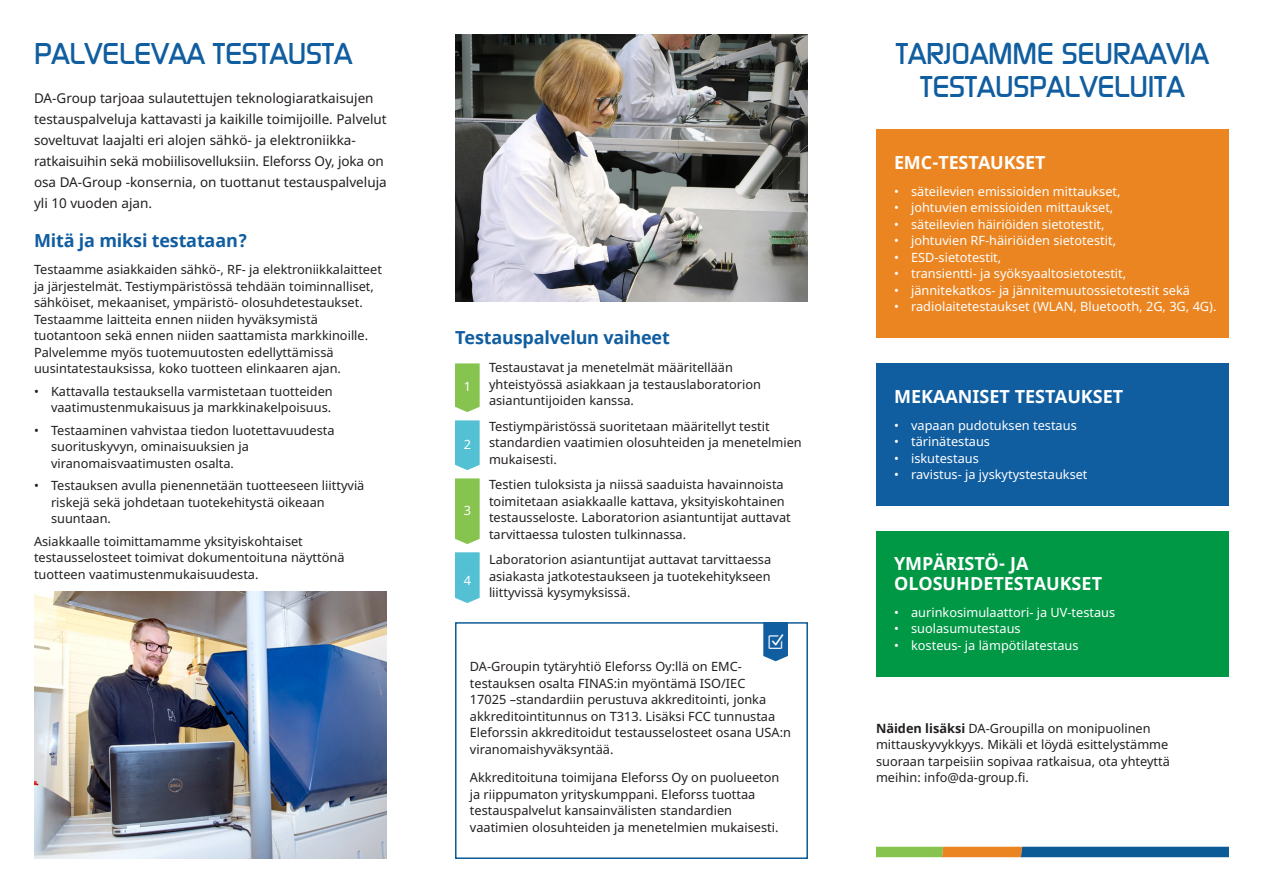
<style>
.page{position:relative;width:1263px;height:893px;background:#fff}
.page>*{position:absolute;margin:0;border:0;box-sizing:border-box;transform-origin:0 0}
.t1{font:500 30px/33px "Continuum";letter-spacing:-.01em;color:#105da0;text-align:center}
.t2{font:700 18px/19.5px "Noto Sans";color:#fff}
.t3{font:700 18px "Noto Sans";letter-spacing:-.01em;color:#105da0}
.t4{font:18px "E Tmodules";color:#fff}
.t5{font:13.5px/21px "Noto Sans";color:#231f20}
.t6{font:12.75px/16.5px "Noto Sans";color:#231f20}
.t7{font:12.75px "Noto Sans";color:#fff}
.s1{font-weight:700}
</style>
<div class="page">
<img style="left:34px;top:591px;width:353px;height:268px">
<div style="left:876px;top:130px;width:353px;height:208px;background:#eb8522"></div>
<div style="left:876px;top:363px;width:353px;height:143px;background:#105da0"></div>
<div style="left:876px;top:531px;width:353px;height:145px;background:#009745"></div>
<svg style="left:455px;top:363px;width:25px;height:49px"></svg>
<svg style="left:455px;top:420px;width:25px;height:50px"></svg>
<svg style="left:455px;top:478px;width:25px;height:66px;background:#8dc659"></svg>
<svg style="left:455px;top:552px;width:25px;height:51px"></svg>
<svg style="left:763px;top:625px;width:25px;height:36px"></svg>
<div style="left:455px;top:622px;width:353px;height:237px;border:2px solid #0d5b96"></div>
<svg style="left:876px;top:847px;width:353px;height:10px;background:#55786e"></svg>
<img style="left:455px;top:34px;width:353px;height:267px">
<p class="t1" style="left:34px;top:36px;width:320px">PALVELEVAA TESTAUSTA</p>
<p class="t5" style="left:34px;top:88px;width:354px">DA-Group tarjoaa sulautettujen teknologiaratkaisujen testauspalveluja kattavasti ja kaikille toimijoille. Palvelut soveltuvat laajalti eri alojen sähkö- ja elektroniikka-</p>
<p class="t5" style="left:34px;top:151px;width:354px">ratkaisuihin sekä mobiilisovelluksiin. Eleforss Oy, joka on osa DA-Group -konsernia, on tuottanut testauspalveluja yli 10 vuoden ajan.</p>
<p class="t3" style="left:34px;top:228px;width:215px">Mitä ja miksi testataan?</p>
<p class="t6" style="left:34px;top:261px;width:349px">Testaamme asiakkaiden sähkö-, RF- ja elektroniikkalaitteet ja järjestelmät. Testiympäristössä tehdään toiminnalliset, sähköiset, mekaaniset, ympäristö- olosuhdetestaukset.<br>Testaamme laitteita ennen niiden hyväksymistä tuotantoon sekä ennen niiden saattamista markkinoille.<br>Palvelemme myös tuotemuutosten edellyttämissä uusintatestauksissa, koko tuotteen elinkaaren ajan.</p>
<p class="t6" style="left:34px;top:383px;width:300px;text-align:right">• Kattavalla testauksella varmistetaan tuotteiden vaatimustenmukaisuus ja markkinakelpoisuus.</p>
<p class="t6" style="left:51px;top:422px;width:285px;text-indent:-17px">• Testaaminen vahvistaa tiedon luotettavuudesta suorituskyvyn, ominaisuuksien ja viranomaisvaatimusten osalta.</p>
<p class="t6" style="left:51px;top:477px;width:315px;text-indent:-17px">• Testauksen avulla pienennetään tuotteeseen liittyviä riskejä sekä johdetaan tuotekehitystä oikeaan suuntaan.</p>
<p class="t6" style="left:34px;top:533px;width:312px">Asiakkaalle toimittamamme yksityiskohtaiset testausselosteet toimivat dokumentoituna näyttönä tuotteen vaatimustenmukaisuudesta.</p>
<p class="t3" style="left:455px;top:325px;width:216px">Testauspalvelun vaiheet</p>
<p class="t6" style="left:489px;top:360px;width:273px">Testaustavat ja menetelmät määritellään yhteistyössä asiakkaan ja testauslaboratorion asiantuntijoiden kanssa.</p>
<p class="t6" style="left:489px;top:418px;width:314px">Testiympäristössä suoritetaan määritellyt testit standardien vaatimien olosuhteiden ja menetelmien mukaisesti.</p>
<p class="t6" style="left:489px;top:477px;width:303px">Testien tuloksista ja niissä saaduista havainnoista toimitetaan asiakkaalle kattava, yksityiskohtainen testausseloste. Laboratorion asiantuntijat auttavat tarvittaessa tulosten tulkinnassa.</p>
<p class="t6" style="left:489px;top:552px;width:284px;text-align:justify">Laboratorion asiantuntijat auttavat tarvittaessa asiakasta jatkotestaukseen ja tuotekehitykseen liittyvissä kysymyksissä.</p>
<p class="t7" style="left:464px;top:378px;width:9px">1</p>
<p class="t7" style="left:464px;top:435px;width:9px">2</p>
<p class="t7" style="left:464px;top:501px;width:9px">3</p>
<p class="t7" style="left:464px;top:571px;width:9px">4</p>
<p class="t4" style="left:767px;top:633px;width:19px">Z</p>
<p class="t6" style="left:470px;top:658px;width:323px">DA-Groupin tytäryhtiö Eleforss Oy:llä on EMC&shy;testauksen osalta FINAS:in myöntämä ISO/IEC<br>17025 –standardiin perustuva akkreditointi, jonka akkreditointitunnus on T313. Lisäksi FCC tunnustaa Eleforssin akkreditoidut testausselosteet osana USA:n viranomaishyväksyntää.</p>
<p class="t6" style="left:470px;top:769px;width:311px">Akkreditoituna toimijana Eleforss Oy on puolueeton ja riippumaton yrityskumppani. Eleforss tuottaa testauspalvelut kansainvälisten standardien vaatimien olosuhteiden ja menetelmien mukaisesti.</p>
<p class="t1" style="left:896px;top:36px;width:315px">TARJOAMME SEURAAVIA<br>TESTAUSPALVELUITA</p>
<p class="t2" style="left:894px;top:153px;width:153px">EMC-TESTAUKSET</p>
<p class="t7" style="left:894px;top:182px;width:228px">• säteilevien emissioiden mittaukset,</p>
<p class="t7" style="left:894px;top:199px;width:221px">• johtuvien emissioiden mittaukset,</p>
<p class="t7" style="left:894px;top:215px;width:212px">• säteilevien häiriöiden sietotestit,</p>
<p class="t7" style="left:894px;top:232px;width:224px">• johtuvien RF-häiriöiden sietotestit,</p>
<p class="t7" style="left:894px;top:248px;width:109px">• ESD-sietotestit,</p>
<p class="t7" style="left:894px;top:265px;width:234px">• transientti- ja syöksyaaltosietotestit,</p>
<p class="t7" style="left:894px;top:281px;width:297px">• jännitekatkos- ja jännitemuutossietotestit sekä</p>
<p class="t7" style="left:894px;top:298px;width:324px">• radiolaitetestaukset (WLAN, Bluetooth, 2G, 3G, 4G).</p>
<p class="t2" style="left:894px;top:387px;width:231px">MEKAANISET TESTAUKSET</p>
<p class="t7" style="left:894px;top:416px;width:184px">• vapaan pudotuksen testaus</p>
<p class="t7" style="left:894px;top:433px;width:97px">• tärinätestaus</p>
<p class="t7" style="left:894px;top:449px;width:86px">• iskutestaus</p>
<p class="t7" style="left:894px;top:466px;width:195px">• ravistus- ja jyskytystestaukset</p>
<p class="t2" style="left:894px;top:554px;width:209px">YMPÄRISTÖ- JA<br>OLOSUHDETESTAUKSET</p>
<p class="t7" style="left:894px;top:603px;width:223px">• aurinkosimulaattori- ja UV-testaus</p>
<p class="t7" style="left:894px;top:620px;width:128px">• suolasumutestaus</p>
<p class="t7" style="left:894px;top:636px;width:186px">• kosteus- ja lämpötilatestaus</p>
<p class="t6" style="left:876px;top:720px;width:295px"><span class="s1">Näiden lisäksi</span> DA-Groupilla on monipuolinen mittauskyvykkyys. Mikäli et löydä esittelystämme suoraan tarpeisiin sopivaa ratkaisua, ota yhteyttä meihin: info@da-group.fi.</p>
</div>
